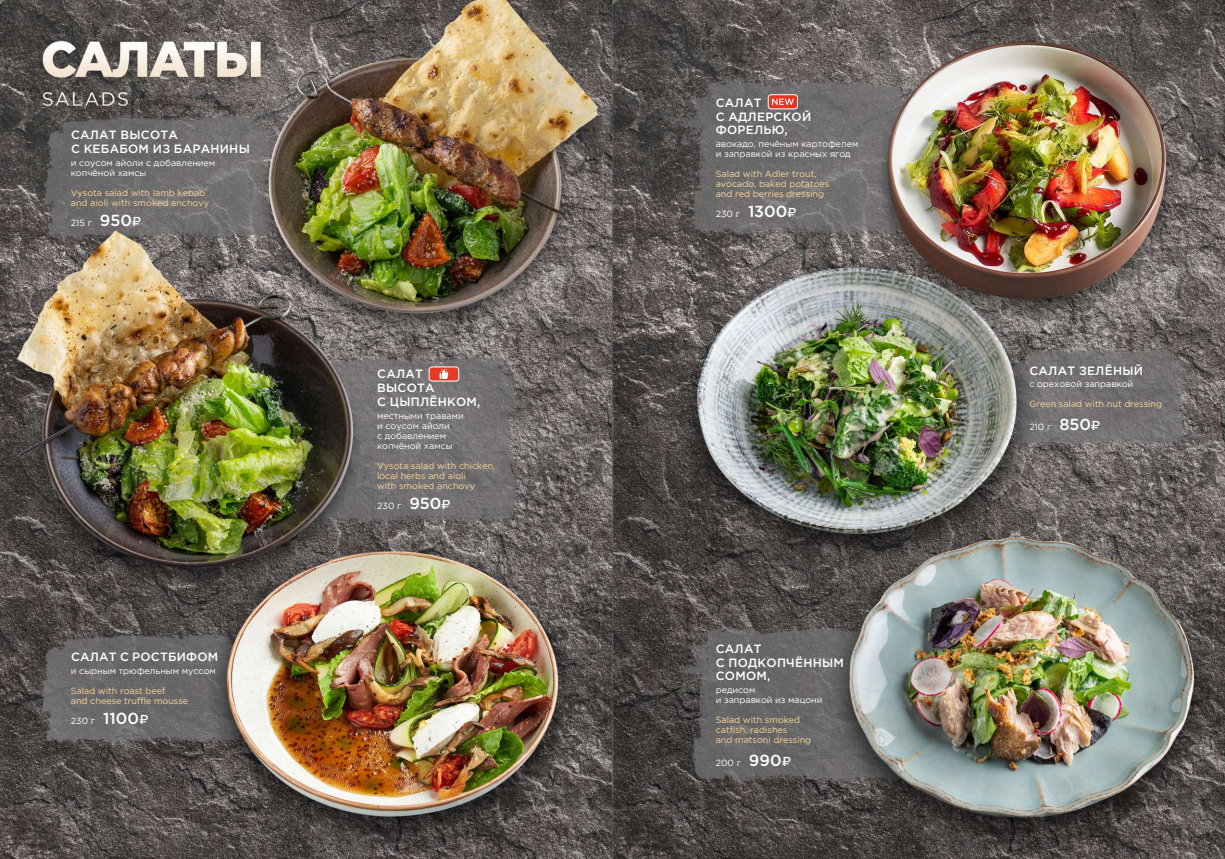
<style>
.page{position:relative;width:1225px;height:859px;background:#fff}
.page>*{position:absolute;margin:0;border:0;box-sizing:border-box;transform-origin:0 0}
.t1{font:500 12px/13.8px "Gotham Pro";letter-spacing:.02em;color:#fff}
.t2{font:9px/10px "Gotham Pro";color:#fdd69a}
.t3{font:9px/10px "Gotham Pro";color:#fff}
.s1{font-weight:500;font-size:16px}
.s2{font-family:"Geometria";font-weight:500;font-size:13px}
</style>
<div class="page">
<img style="left:0;top:0;width:1225px;height:859px">
<div style="left:768px;top:95px;width:29px;height:14px;background:#e63422;border-radius:3px"></div>
<div style="left:768px;top:94px;width:29px;height:15px;border:1px solid #fff;border-radius:3px"></div>
<svg style="left:772px;top:99px;width:22px;height:6px"></svg>
<div style="left:429px;top:367px;width:30px;height:14px;background:#e23c26;border-radius:3px"></div>
<div style="left:429px;top:367px;width:30px;height:14px;border:1px solid #fff;border-radius:3px"></div>
<svg style="left:439px;top:369px;width:9px;height:10px"></svg>
<h1 class="t1" style="left:71px;top:128px;width:180px">САЛАТ ВЫСОТА<br>С КЕБАБОМ ИЗ БАРАНИНЫ</h1>
<p class="t3" style="left:71px;top:158px;width:146px">и соусом айоли с добавлением копчёной хамсы</p>
<p class="t2" style="left:71px;top:188px;width:140px">Vysota salad with lamb kebab and aioli with smoked anchovy</p>
<p class="t3" style="left:71px;top:218px;width:72px">215 г <span class="s1">950</span><span class="s2">₽</span></p>
<h1 class="t1" style="left:71px;top:649px;width:149px">САЛАТ С РОСТБИФОМ</h1>
<p class="t3" style="left:71px;top:665px;width:147px">и сырным трюфельным муссом</p>
<p class="t2" style="left:71px;top:685px;width:119px">Salad with roast beef<br>and cheese truffle mousse</p>
<p class="t3" style="left:71px;top:715px;width:79px">230 г <span class="s1">1100</span><span class="s2">₽</span></p>
<h1 class="t1" style="left:377px;top:367px;width:105px">САЛАТ<br>ВЫСОТА<br>С ЦЫПЛЁНКОМ,</h1>
<p class="t3" style="left:377px;top:411px;width:88px">местными травами и соусом айоли<br>с добавлением копчёной хамсы</p>
<p class="t2" style="left:377px;top:461px;width:120px">Vysota salad with chicken, local herbs and aioli<br>with smoked anchovy</p>
<p class="t3" style="left:377px;top:501px;width:75px">230 г <span class="s1">950</span><span class="s2">₽</span></p>
<h1 class="t1" style="left:716px;top:95px;width:97px">САЛАТ<br>С АДЛЕРСКОЙ<br>ФОРЕЛЬЮ,</h1>
<p class="t3" style="left:715px;top:139px;width:144px">авокадо, печёным картофелем и заправкой из красных ягод</p>
<p class="t2" style="left:715px;top:169px;width:115px">Salad with Аdler trout, avocado, baked potatoes and red berries dressing</p>
<p class="t3" style="left:715px;top:209px;width:82px">230 г <span class="s1">1300</span><span class="s2">₽</span></p>
<h1 class="t1" style="left:716px;top:641px;width:130px">САЛАТ<br>С ПОДКОПЧЁННЫМ<br>СОМОМ,</h1>
<p class="t3" style="left:715px;top:685px;width:108px">редисом<br>и заправкой из мацони</p>
<p class="t2" style="left:715px;top:715px;width:97px">Salad with smoked catfish, radishes<br>and matsoni dressing</p>
<p class="t3" style="left:715px;top:758px;width:77px">200 г <span class="s1">990</span><span class="s2">₽</span></p>
<h1 class="t1" style="left:1029px;top:363px;width:115px">САЛАТ ЗЕЛЁНЫЙ</h1>
<p class="t3" style="left:1029px;top:379px;width:105px">с ореховой заправкой</p>
<p class="t2" style="left:1029px;top:399px;width:134px">Green salad with nut dressing</p>
<p class="t3" style="left:1029px;top:422px;width:72px">210 г <span class="s1">850</span><span class="s2">₽</span></p>
</div>
